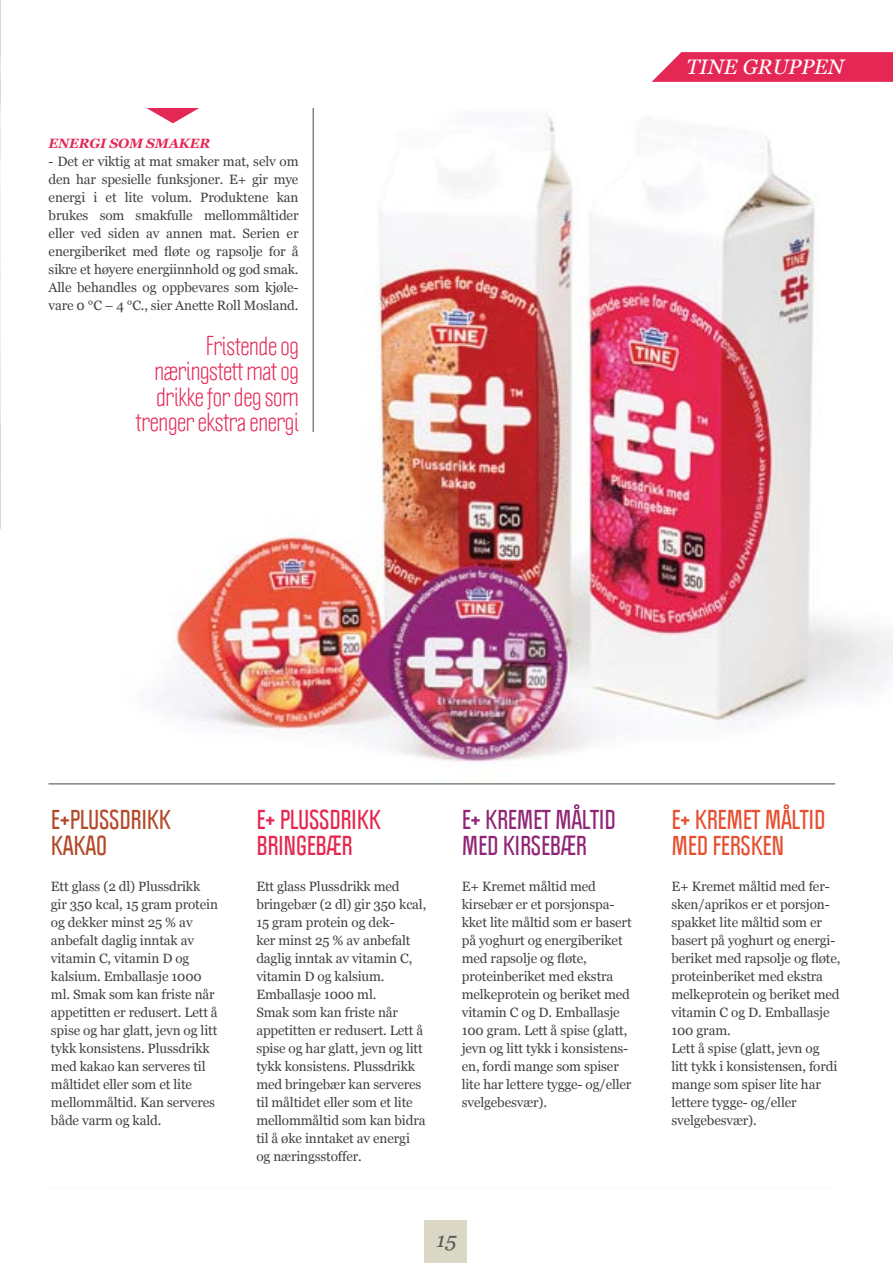
<style>
.page{position:relative;width:893px;height:1263px;background:#fff}
.page>*{position:absolute;margin:0;border:0;box-sizing:border-box;transform-origin:0 0}
.t1{font:24px/25.5px "Politica";letter-spacing:-.01em;color:#e52756;text-align:right}
.t2{font:700 24px/25.5px "Politica";letter-spacing:-.01em;color:#902476}
.t3{font:700 24px/25.5px "Politica";letter-spacing:-.01em;color:#e64f30}
.t4{font:700 24px/25.5px "Politica";letter-spacing:-.01em;color:#e5264f}
.t5{font:700 24px/25.5px "Politica";color:#b34a2a}
.t6{font:italic 21px "Georgia";color:#fff}
.t7{font:italic 21px "Georgia";color:#58595b}
.t8{font:13.5px/18px "Georgia";letter-spacing:-.01em;color:#414042}
.t9{font:italic 700 13.5px "Georgia";letter-spacing:-.01em;color:#e52756}
</style>
<div class="page">
<img style="left:146px;top:81px;width:747px;height:704px">
<img style="left:0;top:0;width:1px;height:529px">
<svg style="left:652px;top:52px;width:241px;height:30px;background:#e63561"></svg>
<hr style="left:49px;top:783px;width:786px;height:2px;background:#000">
<hr style="left:49px;top:1187px;width:786px;height:1px;background:#f8fafb">
<hr style="left:313px;top:108px;width:1px;height:324px;background:#000">
<svg style="left:147px;top:108px;width:52px;height:15px"></svg>
<div style="left:424px;top:1220px;width:43px;height:43px;background:#dad7c4"></div>
<p class="t9" style="left:49px;top:135px;width:163px">ENERGI SOM SMAKER</p>
<p class="t8" style="left:49px;top:153px;width:251px;text-align:justify">- Det er viktig at mat smaker mat, selv om den har spesielle funksjoner. E+ gir mye energi i et lite volum. Produktene kan brukes som smakfulle mellommåltider eller ved siden av annen mat. Serien er energiberiket med fløte og rapsolje for å sikre et høyere energiinnhold og god smak.<br>Alle behandles og oppbevares som kjøle&shy;vare 0 °C – 4 °C., sier Anette Roll Mosland.</p>
<h1 class="t1" style="left:136px;top:333px;width:164px">Fristende og næringstett mat og drikke for deg som trenger ekstra energi</h1>
<h2 class="t6" style="left:687px;top:54px;width:159px">TINE GRUPPEN</h2>
<h1 class="t5" style="left:51px;top:807px;width:49px">E+PLUSSDRIKK<br>KAKAO</h1>
<p class="t8" style="left:51px;top:877px;width:169px">Ett glass (2 dl) Plussdrikk gir 350 kcal, 15 gram protein og dekker minst 25 % av anbefalt daglig inntak av vitamin C, vitamin D og kalsium. Emballasje 1000 ml. Smak som kan friste når appetitten er redusert. Lett å spise og har glatt, jevn og litt tykk konsistens. Plussdrikk med kakao kan serveres til måltidet eller som et lite mellommåltid. Kan serveres både varm og kald.</p>
<h1 class="t4" style="left:256px;top:807px;width:53px">E+ PLUSSDRIKK<br>BRINGE</h1>
<h1 class="t4" style="left:316px;top:832px;width:36px">BÆR</h1>
<p class="t8" style="left:256px;top:877px;width:172px">Ett glass Plussdrikk med bringebær (2 dl) gir 350 kcal,<br>15 gram protein og dek-<br>ker minst 25 % av anbefalt daglig inntak av vitamin C, vitamin D og kalsium.<br>Emballasje 1000 ml.<br>Smak som kan friste når appetitten er redusert. Lett å spise og har glatt, jevn og litt tykk konsistens. Plussdrikk med bringebær kan serveres til måltidet eller som et lite mellommåltid som kan bidra til å øke inntaket av energi og næringsstoffer.</p>
<h1 class="t2" style="left:462px;top:807px;width:138px">E+ KREMET MÅLTID<br>MED KIRSE</h1>
<h1 class="t2" style="left:550px;top:832px;width:36px">BÆR</h1>
<p class="t8" style="left:462px;top:877px;width:171px">E+ Kremet måltid med kirsebær er et porsjonspa&shy;kket lite måltid som er basert på yoghurt og energiberiket med rapsolje og fløte, proteinberiket med ekstra melkeprotein og beriket med vitamin C og D. Emballasje<br>100 gram. Lett å spise (glatt, jevn og litt tykk i konsistens&shy;en, fordi mange som spiser lite har lettere tygge- og/eller svelgebesvær).</p>
<h2 class="t7" style="left:436px;top:1226px;width:22px">15</h2>
<h1 class="t3" style="left:671px;top:807px;width:138px">E+ KREMET MÅLTID<br>MED FERSKEN</h1>
<p class="t8" style="left:671px;top:877px;width:171px">E+ Kremet måltid med fer&shy;sken/aprikos er et porsjon&shy;spakket lite måltid som er basert på yoghurt og energi&shy;beriket med rapsolje og fløte, proteinberiket med ekstra melkeprotein og beriket med vitamin C og D. Emballasje<br>100 gram.<br>Lett å spise (glatt, jevn og<br>litt tykk i konsistensen, fordi mange som spiser lite har lettere tygge- og/eller svelgebesvær).</p>
</div>
